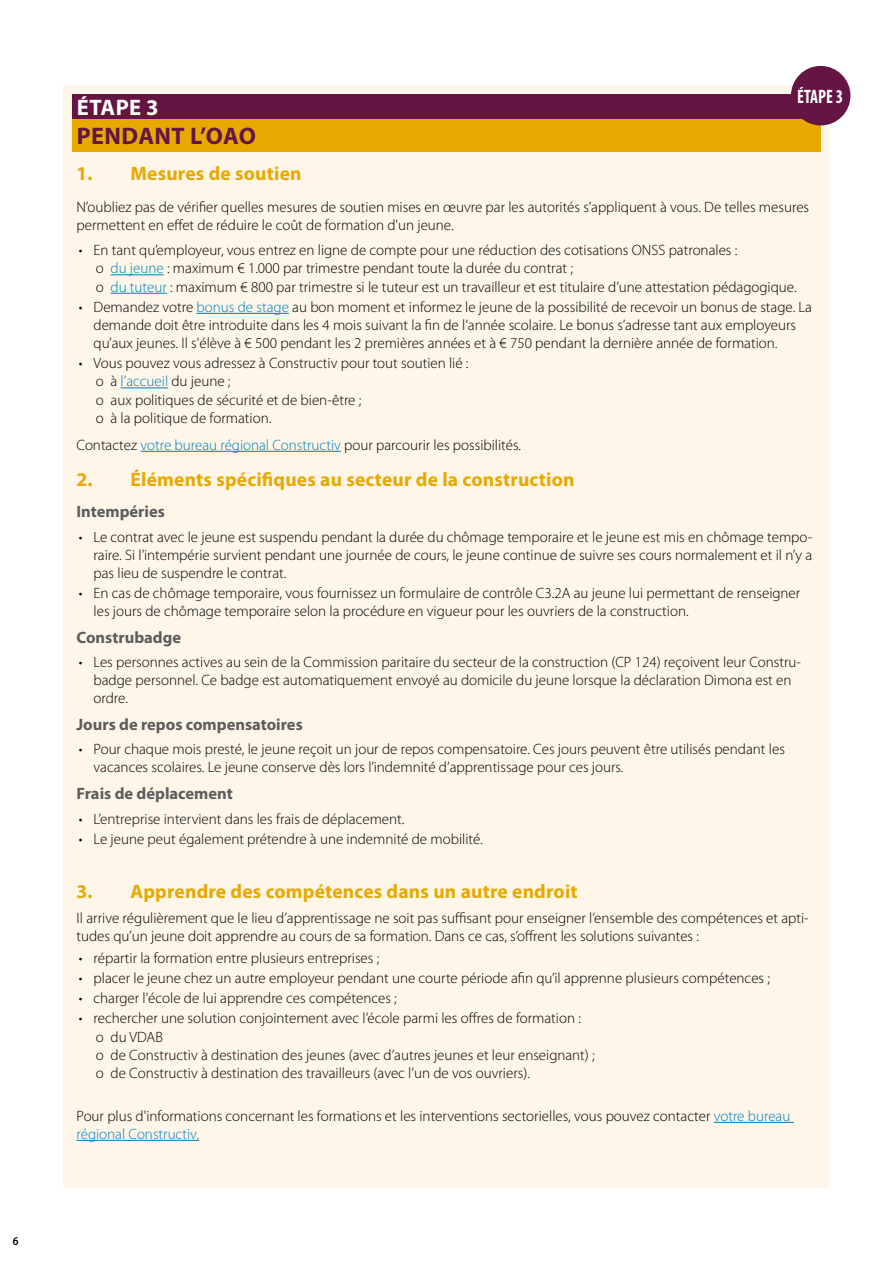
<style>
.page{position:relative;width:893px;height:1263px;background:#fff}
.page>*{position:absolute;margin:0;border:0;box-sizing:border-box;transform-origin:0 0}
.t1{font:700 24px "Myriad Pro";letter-spacing:.02em;color:#641544}
.t2{font:700 22.5px "Myriad Pro";letter-spacing:.02em;color:#fff}
.t3{font:700 19.5px "Myriad Pro";letter-spacing:.01em;color:#e7a900}
.t4{font:700 condensed 19.5px "Myriad Pro";color:#fff;scale:.89 1}
.t5{font:700 16.5px "Myriad Pro";color:#5d5d5d}
.t6{font:300 15px/18px "Myriad Pro";color:#000}
.t7{font:600 12px "Myriad Pro";color:#000;scale:.9 1}
.s1{color:#007eb9}
</style>
<div class="page">
<div style="left:64px;top:85px;width:765px;height:1103px;background:#fdf6e9"></div>
<div style="left:72px;top:94px;width:749px;height:28px;background:#641544"></div>
<div style="left:72px;top:119px;width:749px;height:32px;background:#e7a900"></div>
<hr style="left:111px;top:274px;width:53px;height:1px;background:#007eb9">
<hr style="left:111px;top:293px;width:56px;height:1px;background:#007eb9">
<hr style="left:197px;top:313px;width:92px;height:1px;background:#007eb9">
<hr style="left:121px;top:387px;width:47px;height:1px;background:#007eb9">
<hr style="left:140px;top:451px;width:201px;height:1px;background:#007eb9">
<hr style="left:714px;top:1122px;width:80px;height:1px;background:#007eb9">
<hr style="left:77px;top:1140px;width:122px;height:1px;background:#007eb9">
<div style="left:791px;top:66px;width:59px;height:59px;background:#641544;border-radius:50%"></div>
<p class="t7" style="left:13px;top:1234px;width:8px">6</p>
<h3 class="t4" style="left:797px;top:86px;width:53px">ÉTAPE 3</h3>
<h2 class="t2" style="left:77px;top:95px;width:83px">ÉTAPE 3</h2>
<h1 class="t1" style="left:77px;top:122px;width:181px">PENDANT L’OAO</h1>
<h3 class="t3" style="left:77px;top:162px;width:227px">1. Mesures de soutien</h3>
<p class="t6" style="left:77px;top:197px;width:734px;line-height:18.9px">N’oubliez pas de vérifier quelles mesures de soutien mises en œuvre par les autorités s’appliquent à vous. De telles mesures permettent en effet de réduire le coût de formation d'un jeune.</p>
<p class="t6" style="left:96px;top:241px;width:702px;line-height:18.5px;text-indent:-17px">• En tant qu’employeur, vous entrez en ligne de compte pour une réduction des cotisations ONSS patronales :<br>o <span class="s1">du jeune</span> : maximum € 1.000 par trimestre pendant toute la durée du contrat ;<br>o <span class="s1">du tuteur</span> : maximum € 800 par trimestre si le tuteur est un travailleur et est titulaire d’une attestation pédagogique.</p>
<p class="t6" style="left:94px;top:298px;width:720px;text-indent:-15px">• Demandez votre <span class="s1">bonus de stage</span> au bon moment et informez le jeune de la possibilité de recevoir un bonus de stage. La demande doit être introduite dans les 4 mois suivant la fin de l’année scolaire. Le bonus s’adresse tant aux employeurs qu’aux jeunes. Il s'élève à € 500 pendant les 2 premières années et à € 750 pendant la dernière année de formation.</p>
<p class="t6" style="left:96px;top:354px;width:374px;line-height:18.5px;text-indent:-17px">• Vous pouvez vous adressez à Constructiv pour tout soutien lié : o à <span class="s1">l’accueil</span> du jeune ;<br>o aux politiques de sécurité et de bien-être ;<br>o à la politique de formation.</p>
<p class="t6" style="left:77px;top:436px;width:446px">Contactez <span class="s1">votre bureau régional Constructiv</span> pour parcourir les possibilités.</p>
<h3 class="t3" style="left:77px;top:468px;width:500px">2. Éléments spécifiques au secteur de la construction</h3>
<p class="t5" style="left:77px;top:502px;width:90px">Intempéries</p>
<p class="t6" style="left:94px;top:528px;width:720px;text-align:justify;text-indent:-15px">• Le contrat avec le jeune est suspendu pendant la durée du chômage temporaire et le jeune est mis en chômage tempo&shy;raire. Si l’intempérie survient pendant une journée de cours, le jeune continue de suivre ses cours normalement et il n’y a pas lieu de suspendre le contrat.</p>
<p class="t6" style="left:94px;top:584px;width:708px;text-indent:-15px">• En cas de chômage temporaire, vous fournissez un formulaire de contrôle C3.2A au jeune lui permettant de renseigner les jours de chômage temporaire selon la procédure en vigueur pour les ouvriers de la construction.</p>
<p class="t5" style="left:77px;top:628px;width:106px">Construbadge</p>
<p class="t6" style="left:94px;top:653px;width:709px;text-indent:-15px">• Les personnes actives au sein de la Commission paritaire du secteur de la construction (CP 124) reçoivent leur Constru&shy;badge personnel. Ce badge est automatiquement envoyé au domicile du jeune lorsque la déclaration Dimona est en ordre.</p>
<p class="t5" style="left:77px;top:715px;width:228px">Jours de repos compensatoires</p>
<p class="t6" style="left:94px;top:741px;width:693px;text-indent:-15px">• Pour chaque mois presté, le jeune reçoit un jour de repos compensatoire. Ces jours peuvent être utilisés pendant les vacances scolaires. Le jeune conserve dès lors l’indemnité d’apprentissage pour ces jours.</p>
<p class="t5" style="left:77px;top:785px;width:158px">Frais de déplacement</p>
<p class="t6" style="left:79px;top:810px;width:327px">• L’entreprise intervient dans les frais de déplacement.</p>
<p class="t6" style="left:79px;top:830px;width:406px">• Le jeune peut également prétendre à une indemnité de mobilité.</p>
<h3 class="t3" style="left:77px;top:881px;width:503px">3. Apprendre des compétences dans un autre endroit</h3>
<p class="t6" style="left:77px;top:909px;width:734px">Il arrive régulièrement que le lieu d’apprentissage ne soit pas suffisant pour enseigner l’ensemble des compétences et apti&shy;tudes qu’un jeune doit apprendre au cours de sa formation. Dans ce cas, s’offrent les solutions suivantes :</p>
<p class="t6" style="left:79px;top:949px;width:302px">• répartir la formation entre plusieurs entreprises ;</p>
<p class="t6" style="left:79px;top:969px;width:693px">• placer le jeune chez un autre employeur pendant une courte période afin qu’il apprenne plusieurs compétences ;</p>
<p class="t6" style="left:79px;top:989px;width:320px">• charger l'école de lui apprendre ces compétences ;</p>
<p class="t6" style="left:96px;top:1009px;width:501px;line-height:18.5px;text-indent:-17px">• rechercher une solution conjointement avec l’école parmi les offres de formation :<br>o du VDAB<br>o de Constructiv à destination des jeunes (avec d’autres jeunes et leur enseignant) ; o de Constructiv à destination des travailleurs (avec l’un de vos ouvriers).</p>
<p class="t6" style="left:77px;top:1107px;width:715px">Pour plus d'informations concernant les formations et les interventions sectorielles, vous pouvez contacter <span class="s1">votre bureau régional Constructiv.</span></p>
</div>
